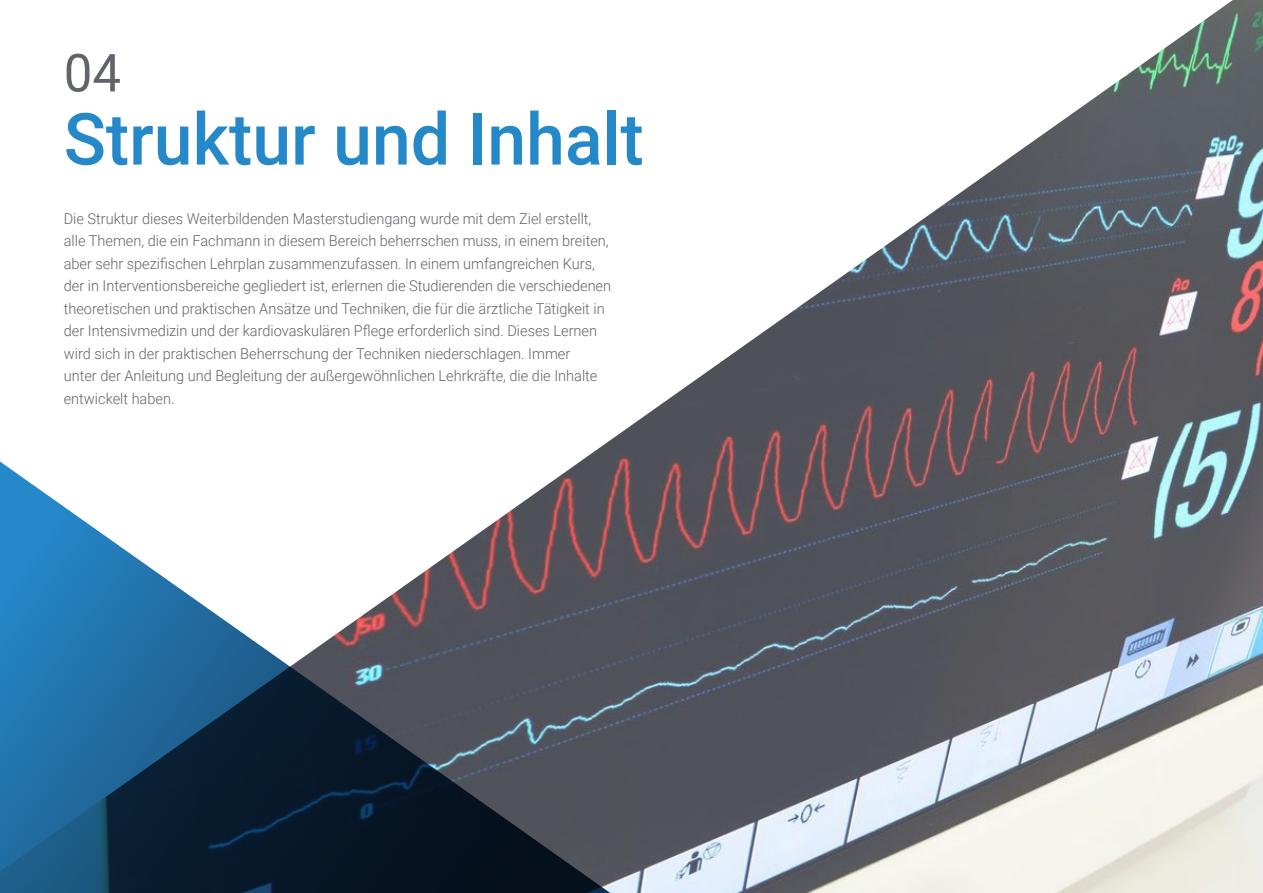
<style>
.page{position:relative;width:1263px;height:893px;background:#fff}
.page>*{position:absolute;margin:0;border:0;box-sizing:border-box;transform-origin:0 0}
.t1{font:500 72px "Roboto";color:#2488c9}
.t2{font:52.5px "Roboto";color:#61646a}
.t3{font:300 15px/22.5px "Roboto";color:#61646a}
</style>
<div class="page">
<img style="left:602px;top:0;width:661px;height:893px">
<svg style="left:0;top:446px;width:640px;height:447px"></svg>
<h2 class="t2" style="left:64px;top:36px;width:59px">04</h2>
<h1 class="t1" style="left:64px;top:89px;width:581px">Struktur und Inhalt</h1>
<p class="t3" style="left:64px;top:207px;width:549px">Die Struktur dieses Weiterbildenden Masterstudiengang wurde mit dem Ziel erstellt, alle Themen, die ein Fachmann in diesem Bereich beherrschen muss, in einem breiten, aber sehr spezifischen Lehrplan zusammenzufassen. In einem umfangreichen Kurs, der in Interventionsbereiche gegliedert ist, erlernen die Studierenden die verschiedenen theoretischen und praktischen Ansätze und Techniken, die für die ärztliche Tätigkeit in der Intensivmedizin und der kardiovaskulären Pflege erforderlich sind. Dieses Lernen wird sich in der praktischen Beherrschung der Techniken niederschlagen. Immer<br>unter der Anleitung und Begleitung der außergewöhnlichen Lehrkräfte, die die Inhalte entwickelt haben.</p>
</div>
